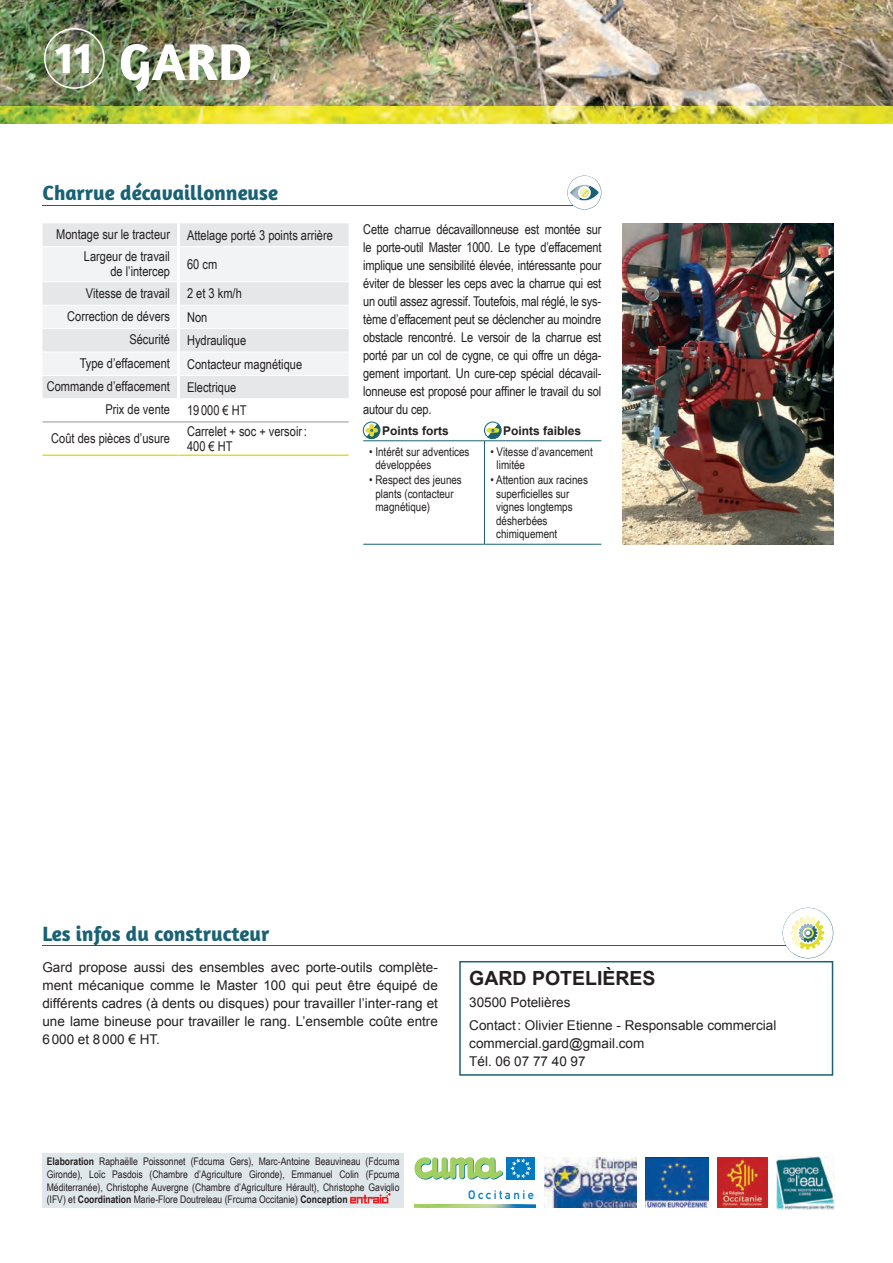
<style>
.page{position:relative;width:893px;height:1263px;background:#fff}
.page>*{position:absolute;margin:0;border:0;box-sizing:border-box;transform-origin:0 0}
.t1{font:700 52.5px "Amaranth";color:#fff}
.t2{font:700 45px "Amaranth";color:#fff}
.t3{font:700 21px "Amaranth";color:#186274}
.t4{font:700 19.5px "Arial";color:#231f20}
.t5{font:13.5px/18px "Arial Narrow";color:#231f20;text-align:right}
.t6{font:13.5px/18px "Arial";color:#231f20}
.t7{font:12.15px "DIN Mittelschrift";letter-spacing:.2em;color:#007ac0}
.t8{font:12px/13.5px "Arial Narrow";color:#231f20}
.t9{font:700 12px "Arial";color:#231f20}
.t10{font:10.5px/12.8px "Arial Narrow";color:#231f20;text-align:justify}
.s1{font-weight:700}
</style>
<div class="page">
<img style="left:0;top:0;width:893px;height:106px">
<img style="left:623px;top:223px;width:210px;height:321px">
<div style="left:459px;top:961px;width:374px;height:115px;border:2px solid #186274"></div>
<div style="left:42px;top:223px;width:307px;height:175px;background:#e6e7e9"></div>
<svg style="left:42px;top:247px;width:307px;height:128px"></svg>
<hr style="left:42px;top:246px;width:135px;height:1px;background:#fff">
<hr style="left:180px;top:246px;width:169px;height:1px;background:#fff">
<hr style="left:42px;top:282px;width:135px;height:1px;background:#fff">
<hr style="left:180px;top:282px;width:169px;height:1px;background:#fff">
<hr style="left:42px;top:305px;width:135px;height:1px;background:#fff">
<hr style="left:180px;top:305px;width:169px;height:1px;background:#fff">
<hr style="left:42px;top:328px;width:135px;height:1px;background:#fff">
<hr style="left:180px;top:328px;width:169px;height:1px;background:#fff">
<hr style="left:42px;top:352px;width:135px;height:1px;background:#fff">
<hr style="left:180px;top:352px;width:169px;height:1px;background:#fff">
<hr style="left:42px;top:375px;width:135px;height:1px;background:#fff">
<hr style="left:180px;top:375px;width:169px;height:1px;background:#fff">
<hr style="left:42px;top:454px;width:137px;height:2px;background:#e0dc2e">
<hr style="left:179px;top:454px;width:170px;height:2px;background:#e0dc2e">
<hr style="left:177px;top:223px;width:3px;height:24px;background:#fff">
<hr style="left:177px;top:247px;width:3px;height:35px;background:#fff">
<hr style="left:177px;top:282px;width:3px;height:23px;background:#fff">
<hr style="left:177px;top:305px;width:3px;height:24px;background:#fff">
<hr style="left:177px;top:329px;width:3px;height:23px;background:#fff">
<hr style="left:177px;top:352px;width:3px;height:23px;background:#fff">
<hr style="left:177px;top:375px;width:3px;height:24px;background:#fff">
<hr style="left:42px;top:422px;width:137px;height:1px;background:#939598">
<hr style="left:179px;top:422px;width:170px;height:1px;background:#939598">
<hr style="left:42px;top:945px;width:744px;height:1px;background:#186274">
<hr style="left:363px;top:440px;width:121px;height:1px;background:#186274">
<hr style="left:484px;top:440px;width:117px;height:1px;background:#186274">
<hr style="left:484px;top:441px;width:1px;height:103px;background:#186274">
<hr style="left:363px;top:544px;width:121px;height:1px;background:#186274">
<hr style="left:484px;top:544px;width:117px;height:1px;background:#186274">
<img style="left:45px;top:29px;width:59px;height:59px;border-radius:30px">
<div style="left:44px;top:28px;width:61px;height:61px;border:2px solid #fff;border-radius:50%"></div>
<img style="left:0;top:106px;width:893px;height:17px">
<hr style="left:42px;top:205px;width:531px;height:1px;background:#186274">
<svg style="left:567px;top:176px;width:34px;height:34px"></svg>
<svg style="left:362px;top:421px;width:19px;height:19px"></svg>
<svg style="left:484px;top:421px;width:18px;height:19px"></svg>
<svg style="left:782px;top:908px;width:51px;height:50px"></svg>
<div style="left:42px;top:1153px;width:362px;height:55px;background:#e0e7eb"></div>
<svg style="left:350px;top:1192px;width:41px;height:11px"></svg>
<svg style="left:414px;top:1157px;width:89px;height:23px"></svg>
<div style="left:506px;top:1157px;width:29px;height:22px;background:#007ac0"></div>
<svg style="left:511px;top:1158px;width:20px;height:20px"></svg>
<img style="left:414px;top:1204px;width:121px;height:4px">
<img style="left:776px;top:1156px;width:58px;height:53px">
<img style="left:545px;top:1158px;width:91px;height:50px">
<img style="left:645px;top:1158px;width:64px;height:49px">
<img style="left:717px;top:1158px;width:50px;height:50px">
<h2 class="t2" style="left:55px;top:29px;width:39px">11</h2>
<h1 class="t1" style="left:119px;top:29px;width:135px">GARD</h1>
<h3 class="t3" style="left:42px;top:180px;width:237px">Charrue décavaillonneuse</h3>
<p class="t5" style="left:56px;top:225px;width:115px">Montage sur le tracteur</p>
<p class="t5" style="left:187px;top:226px;width:147px">Attelage porté 3 points arrière</p>
<p class="t5" style="left:84px;top:248px;width:88px;line-height:15px">Largeur de travail de l’intercep</p>
<p class="t5" style="left:187px;top:255px;width:32px">60 cm</p>
<p class="t5" style="left:86px;top:283px;width:86px">Vitesse de travail</p>
<p class="t5" style="left:187px;top:284px;width:56px">2 et 3 km/h</p>
<p class="t5" style="left:67px;top:307px;width:104px">Correction de dévers</p>
<p class="t5" style="left:187px;top:308px;width:22px">Non</p>
<p class="t5" style="left:129px;top:330px;width:42px">Sécurité</p>
<p class="t5" style="left:187px;top:331px;width:61px">Hydraulique</p>
<p class="t5" style="left:80px;top:353px;width:92px">Type d’effacement</p>
<p class="t5" style="left:187px;top:354px;width:117px">Contacteur magnétique</p>
<p class="t5" style="left:47px;top:377px;width:125px">Commande d’effacement</p>
<p class="t5" style="left:187px;top:378px;width:51px">Electrique</p>
<p class="t5" style="left:105px;top:400px;width:66px">Prix de vente</p>
<p class="t5" style="left:187px;top:401px;width:61px">19 000 € HT</p>
<p class="t5" style="left:51px;top:428px;width:120px">Coût des pièces d’usure</p>
<p class="t5" style="left:187px;top:423px;width:121px;line-height:15px;text-align:left">Carrelet + soc + versoir :<br>400 € HT</p>
<p class="t5" style="left:363px;top:220px;width:240px;text-align:justify">Cette charrue décavaillonneuse est montée sur le porte-outil Master 1000. Le type d’effacement implique une sensibilité élevée, intéressante pour éviter de blesser les ceps avec la charrue qui est un outil assez agressif. Toutefois, mal réglé, le sys&shy;tème d’effacement peut se déclencher au moindre obstacle rencontré. Le versoir de la charrue est porté par un col de cygne, ce qui offre un déga&shy;gement important. Un cure-cep spécial décavail&shy;lonneuse est proposé pour affiner le travail du sol autour du cep.</p>
<p class="t9" style="left:382px;top:422px;width:68px">Points forts</p>
<p class="t9" style="left:503px;top:422px;width:80px">Points faibles</p>
<p class="t8" style="left:375px;top:444px;width:96px;text-indent:-6px">• Intérêt sur adventices développées</p>
<p class="t8" style="left:375px;top:473px;width:88px;text-indent:-6px">• Respect des jeunes plants (contacteur magnétique)</p>
<p class="t8" style="left:497px;top:444px;width:98px;text-indent:-6px">• Vitesse d’avancement limitée</p>
<p class="t8" style="left:496px;top:473px;width:93px;text-indent:-6px">• Attention aux racines superficielles sur vignes longtemps désherbées chimiquement</p>
<h3 class="t3" style="left:42px;top:921px;width:228px">Les infos du constructeur</h3>
<p class="t6" style="left:42px;top:958px;width:397px;text-align:justify">Gard propose aussi des ensembles avec porte-outils complète&shy;ment mécanique comme le Master 100 qui peut être équipé de différents cadres (à dents ou disques) pour travailler l’inter-rang et une lame bineuse pour travailler le rang. L’ensemble coûte entre 6 000 et 8 000 € HT.</p>
<h3 class="t4" style="left:469px;top:965px;width:188px">GARD POTELIÈRES</h3>
<p class="t6" style="left:469px;top:992px;width:309px;line-height:22.2px">30500 Potelières<br>Contact : Olivier Etienne - Responsable commercial</p>
<p class="t6" style="left:469px;top:1034px;width:176px">commercial.gard@gmail.com<br>Tél. 06 07 77 40 97</p>
<p class="t10" style="left:47px;top:1155px;width:354px"><span class="s1">Elaboration</span> Raphaëlle Poissonnet (Fdcuma Gers), Marc-Antoine Beauvineau (Fdcuma Gironde), Loïc Pasdois (Chambre d’Agriculture Gironde), Emmanuel Colin (Fpcuma Méditerranée), Christophe Auvergne (Chambre d’Agriculture Hérault), Christophe Gaviglio (IFV) et <span class="s1">Coordination</span> Marie-Flore Doutreleau (Frcuma Occitanie) <span class="s1">Conception</span></p>
<p class="t7" style="left:468px;top:1188px;width:67px">Occitanie</p>
</div>
